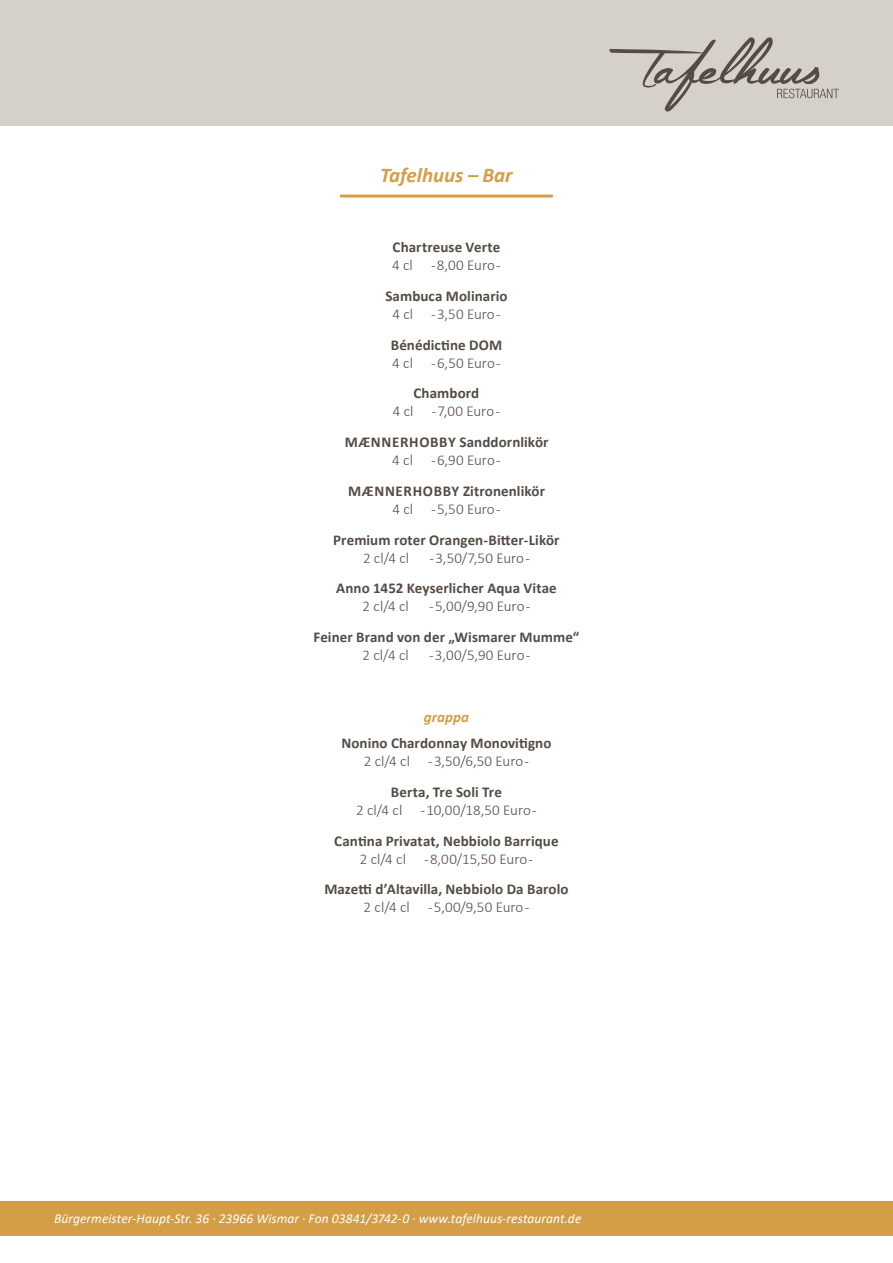
<style>
.page{position:relative;width:893px;height:1263px;background:#fff}
.page>*{position:absolute;margin:0;border:0;box-sizing:border-box;transform-origin:0 0}
.t1{font:italic 700 21px "Calibri";color:#d39e46}
.t2{font:700 15px "Calibri";letter-spacing:.005em;color:#544b45}
.t3{font:300 15px "Calibri";color:#544b45}
.t4{font:italic 700 15px "Calibri";letter-spacing:.005em;color:#d39e46}
.t5{font:italic 13.5px "Calibri";letter-spacing:.005em;color:#fff}
</style>
<div class="page">
<div style="left:0;top:0;width:893px;height:125px;background:#d6d1c8"></div>
<svg style="left:609px;top:37px;width:230px;height:75px"></svg>
<hr style="left:340px;top:195px;width:213px;height:3px;background:#d39e46">
<div style="left:0;top:1201px;width:893px;height:35px;background:#d39e46"></div>
<h1 class="t1" style="left:380px;top:160px;width:134px">Tafelhuus – Bar</h1>
<p class="t2" style="left:393px;top:236px;width:109px">Chartreuse Verte</p>
<p class="t3" style="left:392px;top:256px;width:110px">4 cl - 8,00 Euro -</p>
<p class="t2" style="left:385px;top:285px;width:124px">Sambuca Molinario</p>
<p class="t3" style="left:392px;top:304px;width:110px">4 cl - 3,50 Euro -</p>
<p class="t2" style="left:391px;top:334px;width:113px">Bénédictine DOM</p>
<p class="t3" style="left:392px;top:353px;width:110px">4 cl - 6,50 Euro -</p>
<p class="t2" style="left:414px;top:383px;width:67px">Chambord</p>
<p class="t3" style="left:393px;top:402px;width:109px">4 cl - 7,00 Euro -</p>
<p class="t2" style="left:345px;top:431px;width:205px">MÆNNERHOBBY Sanddornlikör</p>
<p class="t3" style="left:392px;top:451px;width:110px">4 cl - 6,90 Euro -</p>
<p class="t2" style="left:348px;top:480px;width:198px">MÆNNERHOBBY Zitronenlikör</p>
<p class="t3" style="left:392px;top:499px;width:110px">4 cl - 5,50 Euro -</p>
<p class="t2" style="left:333px;top:529px;width:228px">Premium roter Orangen-Bitter-Likör</p>
<p class="t3" style="left:363px;top:548px;width:48px">2 cl/4 cl</p>
<p class="t3" style="left:430px;top:548px;width:102px">- 3,50/7,50 Euro -</p>
<p class="t2" style="left:336px;top:578px;width:222px">Anno 1452 Keyserlicher Aqua Vitae</p>
<p class="t3" style="left:363px;top:597px;width:48px">2 cl/4 cl</p>
<p class="t3" style="left:429px;top:597px;width:103px">- 5,00/9,90 Euro -</p>
<p class="t2" style="left:313px;top:626px;width:267px">Feiner Brand von der „Wismarer Mumme“</p>
<p class="t3" style="left:362px;top:646px;width:48px">2 cl/4 cl</p>
<p class="t3" style="left:429px;top:646px;width:103px">- 3,00/5,90 Euro -</p>
<p class="t4" style="left:424px;top:706px;width:47px">grappa</p>
<p class="t2" style="left:341px;top:732px;width:211px">Nonino Chardonnay Monovitigno</p>
<p class="t3" style="left:364px;top:752px;width:167px">2 cl/4 cl - 3,50/6,50 Euro -</p>
<p class="t2" style="left:391px;top:781px;width:112px">Berta, Tre Soli Tre</p>
<p class="t3" style="left:356px;top:800px;width:182px">2 cl/4 cl - 10,00/18,50 Euro -</p>
<p class="t2" style="left:334px;top:830px;width:226px">Cantina Privatat, Nebbiolo Barrique</p>
<p class="t3" style="left:360px;top:849px;width:175px">2 cl/4 cl - 8,00/15,50 Euro -</p>
<p class="t2" style="left:324px;top:879px;width:246px">Mazetti d’Altavilla, Nebbiolo Da Barolo</p>
<p class="t3" style="left:364px;top:898px;width:167px">2 cl/4 cl - 5,00/9,50 Euro -</p>
<p class="t5" style="left:54px;top:1209px;width:529px">Bürgermeister-Haupt-Str. 36 · 23966 Wismar · Fon 03841/3742-0 · www.tafelhuus-restaurant.de</p>
</div>
